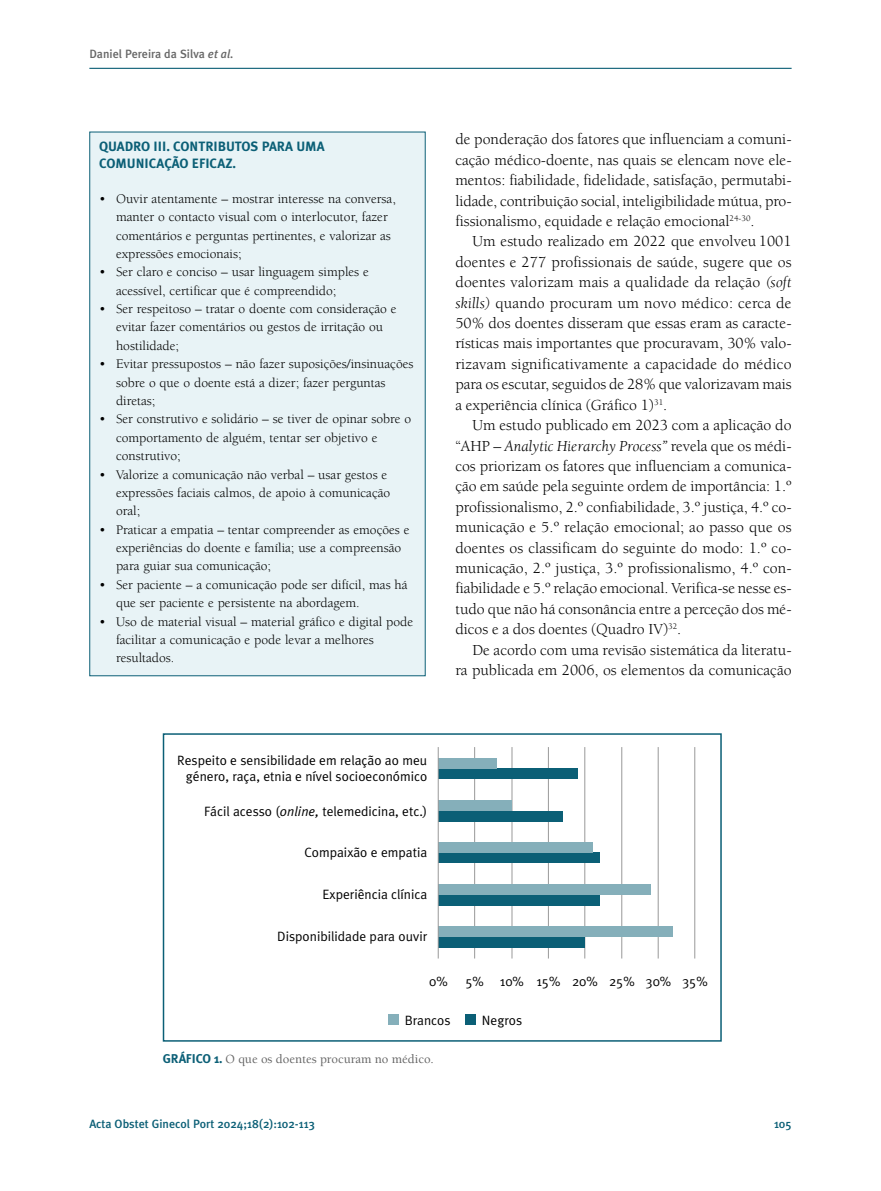
<style>
.page{position:relative;width:881px;height:1191px;background:#fff}
.page>*{position:absolute;margin:0;border:0;box-sizing:border-box;transform-origin:0 0}
.t1{font:15.75px/20.4px "Berkeley";color:#000;text-align:justify}
.t2{font:13.5px/18.3px "Berkeley";color:#000}
.t3{font:13.5px/16.2px "Meta Plus Normal";color:#000;text-align:right}
.t4{font:700 13.5px/16.5px "Meta Plus";color:#0b5f76}
.t5{font:500 12.75px "Berkeley";color:#656565}
.t6{font:500 12px "Meta Plus";color:#0b5f76}
.t7{font:500 12px "Meta Plus";color:#666}
.s1{font-style:italic}
.s2{font-family:"Meta Plus";font-weight:700;color:#0b5f76}
</style>
<div class="page">
<hr style="left:89px;top:68px;width:702px;height:1px;background:#0b5f76">
<div style="left:90px;top:132px;width:334px;height:543px;background:#e8f3f6"></div>
<hr style="left:474px;top:747px;width:1px;height:211px;background:#999">
<hr style="left:511px;top:747px;width:1px;height:211px;background:#999">
<hr style="left:548px;top:747px;width:1px;height:211px;background:#999">
<hr style="left:584px;top:747px;width:1px;height:211px;background:#999">
<hr style="left:621px;top:747px;width:1px;height:211px;background:#999">
<hr style="left:657px;top:747px;width:1px;height:211px;background:#999">
<hr style="left:694px;top:747px;width:1px;height:211px;background:#999">
<div style="left:438px;top:852px;width:162px;height:11px;background:#0b5f76"></div>
<div style="left:438px;top:842px;width:154px;height:10px;background:#85afba"></div>
<div style="left:438px;top:768px;width:139px;height:11px;background:#0b5f76"></div>
<div style="left:438px;top:758px;width:58px;height:10px;background:#85afba"></div>
<div style="left:438px;top:811px;width:124px;height:10px;background:#0b5f76"></div>
<div style="left:438px;top:800px;width:74px;height:11px;background:#85afba"></div>
<div style="left:438px;top:895px;width:161px;height:10px;background:#0b5f76"></div>
<div style="left:438px;top:884px;width:212px;height:11px;background:#85afba"></div>
<div style="left:438px;top:937px;width:146px;height:10px;background:#0b5f76"></div>
<div style="left:438px;top:926px;width:234px;height:11px;background:#85afba"></div>
<hr style="left:437px;top:747px;width:1px;height:211px;background:#999">
<div style="left:387px;top:1014px;width:11px;height:10px;background:#85afba"></div>
<div style="left:465px;top:1014px;width:10px;height:10px;background:#0b5f76"></div>
<div style="left:163px;top:733px;width:558px;height:308px;border:2px solid #0b5f76"></div>
<p class="t7" style="left:89px;top:47px;width:146px">Daniel Pereira da Silva <span class="s1">et al.</span></p>
<p class="t4" style="left:99px;top:138px;width:227px">QUADRO III. CONTRIBUTOS PARA UMA<br>COMUNICAÇÃO EFICAZ.</p>
<p class="t2" style="left:116px;top:190px;width:281px;text-indent:-17px">• Ouvir atentamente – mostrar interesse na conversa, manter o contacto visual com o interlocutor, fazer comentários e perguntas pertinentes, e valorizar as expressões emocionais;</p>
<p class="t2" style="left:116px;top:264px;width:254px;text-indent:-17px">• Ser claro e conciso – usar linguagem simples e acessível, certificar que é compreendido;</p>
<p class="t2" style="left:116px;top:301px;width:282px;text-indent:-17px">• Ser respeitoso – tratar o doente com consideração e evitar fazer comentários ou gestos de irritação ou hostilidade;</p>
<p class="t2" style="left:116px;top:356px;width:299px;text-indent:-17px">• Evitar pressupostos – não fazer suposições/insinuações sobre o que o doente está a dizer; fazer perguntas diretas;</p>
<p class="t2" style="left:116px;top:411px;width:296px;text-indent:-17px">• Ser construtivo e solidário – se tiver de opinar sobre o comportamento de alguém, tentar ser objetivo e construtivo;</p>
<p class="t2" style="left:116px;top:466px;width:276px;text-indent:-17px">• Valorize a comunicação não verbal – usar gestos e expressões faciais calmos, de apoio à comunicação oral;</p>
<p class="t2" style="left:116px;top:521px;width:295px;text-indent:-17px">• Praticar a empatia – tentar compreender as emoções e experiências do doente e família; use a compreensão para guiar sua comunicação;</p>
<p class="t2" style="left:116px;top:576px;width:293px;text-indent:-17px">• Ser paciente – a comunicação pode ser difícil, mas há que ser paciente e persistente na abordagem.</p>
<p class="t2" style="left:116px;top:613px;width:298px;text-indent:-17px">• Uso de material visual – material gráfico e digital pode facilitar a comunicação e pode levar a melhores resultados.</p>
<p class="t1" style="left:455px;top:131px;width:337px">de ponderação dos fatores que influenciam a comuni&shy;cação médico-doente, nas quais se elencam nove ele&shy;mentos: fiabilidade, fidelidade, satisfação, permutabi&shy;lidade, contribuição social, inteligibilidade mútua, pro&shy;fissionalismo, equidade e relação emocional<sup>24-30</sup>.</p>
<p class="t1" style="left:455px;top:233px;width:337px;text-indent:17px">Um estudo realizado em 2022 que envolveu 1001 doentes e 277 profissionais de saúde, sugere que os doentes valorizam mais a qualidade da relação <span class="s1">(soft skills)</span> quando procuram um novo médico: cerca de 50% dos doentes disseram que essas eram as caracte&shy;rísticas mais importantes que procuravam, 30% valo&shy;rizavam significativamente a capacidade do médico para os escutar, seguidos de 28% que valorizavam mais a experiência clínica (Gráfico 1)<sup>31</sup>.</p>
<p class="t1" style="left:455px;top:416px;width:337px;text-indent:17px">Um estudo publicado em 2023 com a aplicação do “AHP – <span class="s1">Analytic Hierarchy Process”</span> revela que os médi&shy;cos priorizam os fatores que influenciam a comunica&shy;ção em saúde pela seguinte ordem de importância: 1.º profissionalismo, 2.º confiabilidade, 3.º justiça, 4.º co&shy;municação e 5.º relação emocional; ao passo que os doentes os classificam do seguinte do modo: 1.º co&shy;municação, 2.º justiça, 3.º profissionalismo, 4.º con&shy;fiabilidade e 5.º relação emocional. Verifica-se nesse es&shy;tudo que não há consonância entre a perceção dos mé&shy;dicos e a dos doentes (Quadro IV)<sup>32</sup>.</p>
<p class="t1" style="left:455px;top:641px;width:337px;text-align:right">De acordo com uma revisão sistemática da literatu-<br>ra publicada em 2006, os elementos da comunicação</p>
<p class="t3" style="left:177px;top:752px;width:251px">Respeito e sensibilidade em relação ao meu género, raça, etnia e nível socioeconómico</p>
<p class="t3" style="left:204px;top:803px;width:224px">Fácil acesso (<span class="s1">online,</span> telemedicina, etc.)</p>
<p class="t3" style="left:304px;top:844px;width:124px">Compaixão e empatia</p>
<p class="t3" style="left:322px;top:886px;width:106px">Experiência clínica</p>
<p class="t3" style="left:277px;top:928px;width:151px">Disponibilidade para ouvir</p>
<p class="t3" style="left:429px;top:973px;width:20px">0%</p>
<p class="t3" style="left:465px;top:973px;width:244px">5% 10% 15% 20% 25% 30% 35%</p>
<p class="t3" style="left:482px;top:1011px;width:42px">Negros</p>
<p class="t5" style="left:163px;top:1053px;width:272px"><span class="s2">GRÁFICO 1.</span> O que os doentes procuram no médico.</p>
<p class="t3" style="left:404px;top:1011px;width:47px">Brancos</p>
<p class="t6" style="left:89px;top:1117px;width:227px">Acta Obstet Ginecol Port 2024;18(2):102-113</p>
<p class="t6" style="left:773px;top:1117px;width:19px">105</p>
</div>
